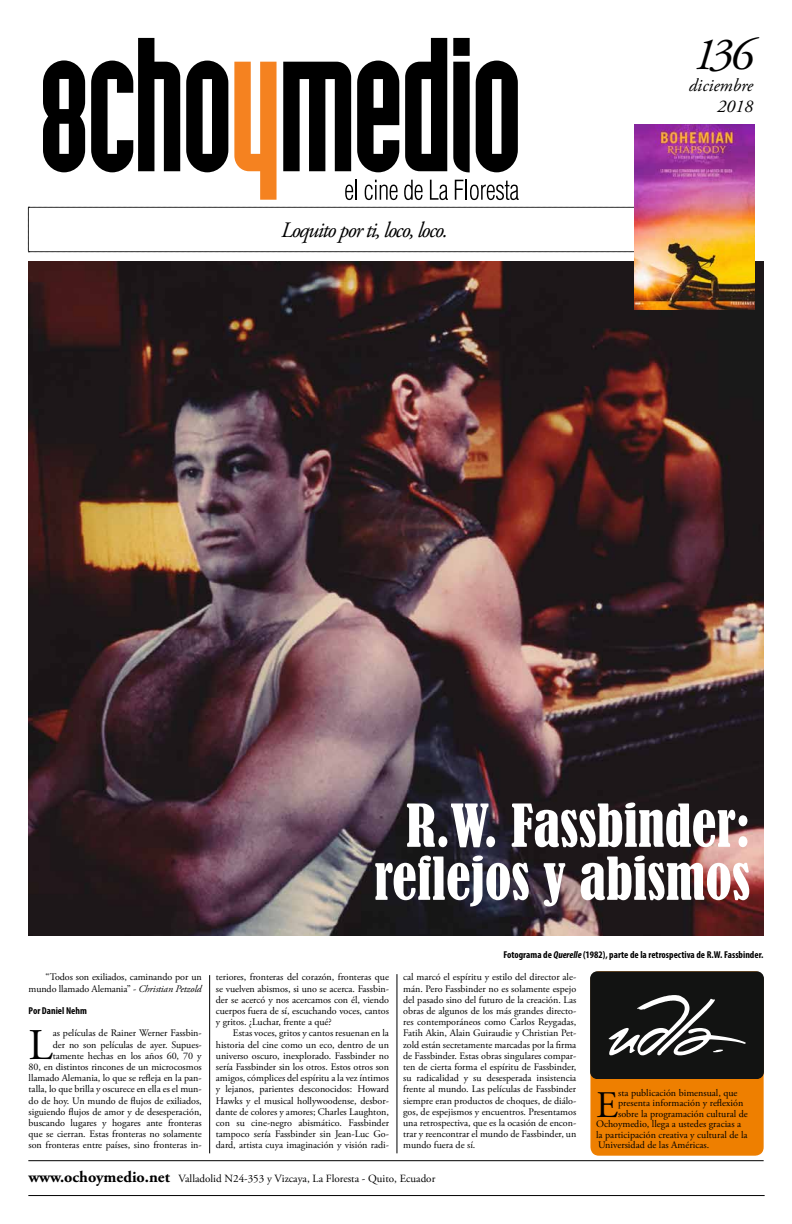
<style>
.page{position:relative;width:792px;height:1224px;background:#fff}
.page>*{position:absolute;margin:0;border:0;box-sizing:border-box;transform-origin:0 0}
.t1{font:condensed 55px/53px "Bernard";color:#fff;text-align:center}
.t2{font:italic 46px "Adobe Garamond Pro";color:#000}
.t3{font:43.8px "Adobe Garamond Pro";color:#000}
.t4{font:37.5px "Adobe Garamond Pro";color:#000}
.t5{font:italic 22px "Adobe Garamond Pro";letter-spacing:-.06em;color:#000}
.t6{font:italic 18px/21.6px "Adobe Garamond Pro";color:#000;text-align:right}
.t7{font:11px "Adobe Garamond Pro";color:#000}
.t8{font:10px/11.2px "Adobe Garamond Pro";letter-spacing:-.005em;color:#000;text-align:justify}
.t9{font:700 condensed 10px "Myriad Pro";color:#000}
.s1{font-style:italic}
.s2{font-weight:700;font-size:16px}
</style>
<div class="page">
<svg style="left:28px;top:207px;width:606px;height:46px"></svg>
<img style="left:28px;top:261px;width:736px;height:675px">
<hr style="left:209px;top:975px;width:1px;height:178px;background:#000">
<hr style="left:397px;top:974px;width:1px;height:179px;background:#000">
<hr style="left:28px;top:1195px;width:737px;height:1px;background:#000">
<hr style="left:28px;top:1161px;width:736px;height:1px;background:#000">
<img style="left:634px;top:124px;width:121px;height:186px">
<svg style="left:234px;top:62px;width:43px;height:138px"></svg>
<svg style="left:91px;top:38px;width:89px;height:134px"></svg>
<svg style="left:186px;top:61px;width:42px;height:111px"></svg>
<svg style="left:43px;top:60px;width:42px;height:112px"></svg>
<svg style="left:283px;top:62px;width:68px;height:109px"></svg>
<svg style="left:357px;top:61px;width:42px;height:111px"></svg>
<svg style="left:405px;top:38px;width:42px;height:133px"></svg>
<svg style="left:453px;top:38px;width:17px;height:18px"></svg>
<svg style="left:453px;top:62px;width:17px;height:110px;background:#0f0f0f"></svg>
<svg style="left:476px;top:61px;width:42px;height:111px"></svg>
<svg style="left:345px;top:180px;width:12px;height:20px"></svg>
<svg style="left:365px;top:180px;width:33px;height:20px"></svg>
<svg style="left:404px;top:180px;width:19px;height:20px"></svg>
<svg style="left:430px;top:180px;width:18px;height:20px"></svg>
<svg style="left:455px;top:180px;width:64px;height:20px"></svg>
<div style="left:590px;top:971px;width:174px;height:185px;background:#ee7f00;border-radius:9px"></div>
<div style="left:590px;top:971px;width:174px;height:108px;background:#121312;border-radius:7px"></div>
<svg style="left:609px;top:995px;width:137px;height:60px"></svg>
<h3 class="t5" style="left:281px;top:217px;width:168px">Loquito por ti, loco, loco.</h3>
<h2 class="t2" style="left:692px;top:27px;width:62px">136</h2>
<h3 class="t6" style="left:689px;top:75px;width:66px">diciembre<br>2018</h3>
<h1 class="t1" style="left:374px;top:800px;width:378px">R.W. Fassbinder: reflejos y abismos</h1>
<p class="t8" style="left:29px;top:972px;width:175px;text-align:right">“Todos son exiliados, caminando por un mundo llamado Alemania” - <span class="s1">Christian Petzold</span></p>
<p class="t9" style="left:29px;top:1004px;width:60px">Por Daniel Nehm</p>
<h3 class="t3" style="left:29px;top:1019px;width:26px">L</h3>
<p class="t8" style="left:29px;top:1028px;width:175px;text-align:right">as películas de Rainer Werner Fassbin-<br>der no son películas de ayer. Supues&shy;tamente hechas en los años 60, 70 y<br>80, en distintos rincones de un microcosmos llamado Alemania, lo que se refleja en la pan&shy;talla, lo que brilla y oscurece en ella es el mun&shy;do de hoy. Un mundo de flujos de exiliados, siguiendo flujos de amor y de desesperación, buscando lugares y hogares ante fronteras que se cierran. Estas fronteras no solamente son fronteras entre países, sino fronteras in-</p>
<p class="t8" style="left:216px;top:972px;width:175px">teriores, fronteras del corazón, fronteras que se vuelven abismos, si uno se acerca. Fassbin&shy;der se acercó y nos acercamos con él, viendo cuerpos fuera de sí, escuchando voces, cantos y gritos. ¿Luchar, frente a qué?</p>
<p class="t8" style="left:216px;top:1028px;width:175px;text-indent:17px">Estas voces, gritos y cantos resuenan en la historia del cine como un eco, dentro de un universo oscuro, inexplorado. Fassbinder no sería Fassbinder sin los otros. Estos otros son amigos, cómplices del espíritu a la vez íntimos y lejanos, parientes desconocidos: Howard Hawks y el musical hollywoodense, desbor&shy;dante de colores y amores; Charles Laughton, con su cine-negro abismático. Fassbinder tampoco sería Fassbinder sin Jean-Luc Go&shy;dard, artista cuya imaginación y visión radi-</p>
<p class="t9" style="left:503px;top:948px;width:262px">Fotograma de <span class="s1">Querelle</span> (1982), parte de la retrospectiva de R.W. Fassbinder.</p>
<p class="t8" style="left:403px;top:972px;width:175px">cal marcó el espíritu y estilo del director ale&shy;mán. Pero Fassbinder no es solamente espejo del pasado sino del futuro de la creación. Las obras de algunos de los más grandes directo&shy;res contemporáneos como Carlos Reygadas, Fatih Akin, Alain Guiraudie y Christian Pet&shy;zold están secretamente marcadas por la firma de Fassbinder. Estas obras singulares compar&shy;ten de cierta forma el espíritu de Fassbinder, su radicalidad y su desesperada insistencia frente al mundo. Las películas de Fassbinder siempre eran productos de choques, de diálo&shy;gos, de espejismos y encuentros. Presentamos una retrospectiva, que es la ocasión de encon&shy;trar y reencontrar el mundo de Fassbinder, un mundo fuera de sí.</p>
<h3 class="t4" style="left:596px;top:1082px;width:24px">E</h3>
<p class="t8" style="left:618px;top:1087px;width:121px">sta publicación bimensual, que</p>
<p class="t8" style="left:618px;top:1098px;width:127px">presenta información y reflexión</p>
<p class="t8" style="left:618px;top:1108px;width:131px">sobre la programación cultural de</p>
<p class="t8" style="left:596px;top:1119px;width:147px">Ochoymedio, llega a ustedes gracias a</p>
<p class="t8" style="left:596px;top:1129px;width:153px">la participación creativa y cultural de la</p>
<p class="t8" style="left:598px;top:1140px;width:113px">Universidad de las Américas.</p>
<p class="t7" style="left:28px;top:1172px;width:409px"><span class="s2">www.ochoymedio.net</span> Valladolid N24-353 y Vizcaya, La Floresta - Quito, Ecuador</p>
</div>
